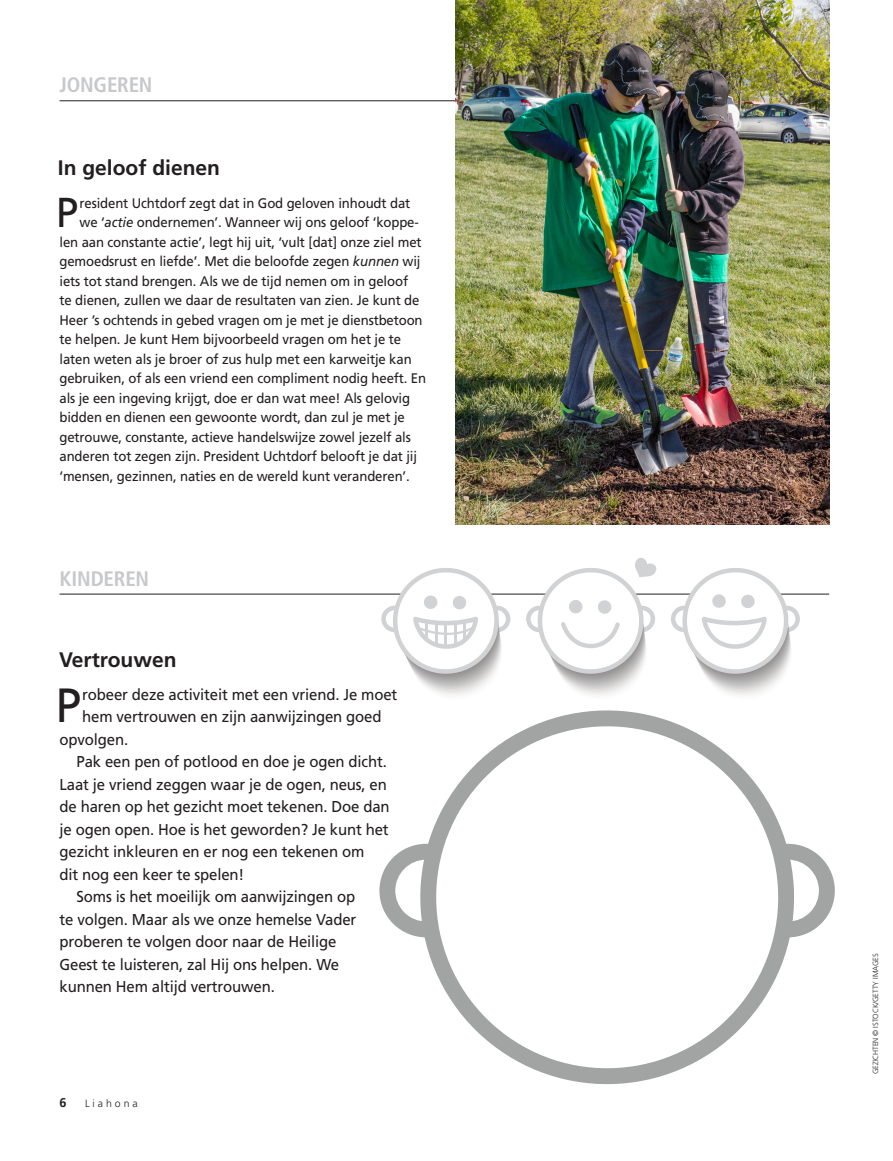
<style>
.page{position:relative;width:893px;height:1161px;background:#fff}
.page>*{position:absolute;margin:0;border:0;box-sizing:border-box;transform-origin:0 0}
.SUBARTchild_para_fir{font:48px "Frutigerlds Lat";color:#231f20;scale:.95 1}
.SUBARTyouth_para_fir{font:41.85px "Frutigerlds Lat";color:#231f20;scale:.95 1}
.SIDE_title_SMALL{font:700 21px "Frutigerlds Lat";color:#231f20}
.section_title_fpm{font:700 condensed 21px "Frutigerlds Lat";letter-spacing:-.01em;color:#c7c8ca}
.SUBARTchild_para{font:15.75px/22.5px "Frutigerlds Lat";letter-spacing:-.01em;color:#231f20;scale:.95 1}
.SUBARTchild_para_fir-2{font:15.75px "Frutigerlds Lat";letter-spacing:-.01em;color:#231f20;scale:.95 1}
.SUBARTyouth_para_fir-2{font:13.8px "Frutigerlds Lat";letter-spacing:-.01em;color:#231f20;scale:.95 1}
.Folio_L{font:700 12.75px "Frutigerlds Lat";color:#231f20}
.Folio_L-2{font:300 10.5px "Frutigerlds Lat";letter-spacing:.28em;color:#231f20}
.FIGimg-CRDT_para{font:300 7.5px "Frutigerlds Lat";letter-spacing:-.01em;color:#231f20}
.s1{font-style:italic}
</style>
<div class="page">
<svg style="left:811px;top:850px;width:24px;height:82px"></svg>
<svg style="left:379px;top:852px;width:20px;height:77px"></svg>
<svg style="left:399px;top:710px;width:398px;height:375px"></svg>
<img style="left:455px;top:0;width:374px;height:524px">
<hr style="left:60px;top:594px;width:769px;height:1px;background:#231f20">
<svg style="left:671px;top:568px;width:129px;height:127px"></svg>
<svg style="left:526px;top:558px;width:132px;height:137px"></svg>
<svg style="left:381px;top:568px;width:129px;height:127px"></svg>
<hr style="left:60px;top:100px;width:395px;height:1px;background:#231f20">
<p class="section_title_fpm" style="left:60px;top:69px;width:95px">JONGEREN</p>
<p class="SIDE_title_SMALL" style="left:58px;top:151px;width:164px">In geloof dienen</p>
<p class="SUBARTyouth_para_fir" style="left:56px;top:181px;width:25px">P</p>
<p class="SUBARTyouth_para_fir-2" style="left:80px;top:192px;width:350px">resident Uchtdorf zegt dat in God geloven inhoudt dat</p>
<p class="SUBARTyouth_para_fir-2" style="left:80px;top:212px;width:359px">we ‘<span class="s1">actie</span> ondernemen’. Wanneer wij ons geloof ‘koppe-</p>
<p class="SUBARTyouth_para_fir-2" style="left:60px;top:231px;width:383px">len aan constante actie’, legt hij uit, ‘vult [dat] onze ziel met</p>
<p class="SUBARTyouth_para_fir-2" style="left:60px;top:251px;width:382px">gemoedsrust en liefde’. Met die beloofde zegen <span class="s1">kunnen</span> wij</p>
<p class="SUBARTyouth_para_fir-2" style="left:60px;top:270px;width:368px">iets tot stand brengen. Als we de tijd nemen om in geloof</p>
<p class="SUBARTyouth_para_fir-2" style="left:60px;top:290px;width:380px">te dienen, zullen we daar de resultaten van zien. Je kunt de</p>
<p class="SUBARTyouth_para_fir-2" style="left:60px;top:309px;width:384px">Heer ’s ochtends in gebed vragen om je met je dienstbetoon</p>
<p class="SUBARTyouth_para_fir-2" style="left:60px;top:329px;width:361px">te helpen. Je kunt Hem bijvoorbeeld vragen om het je te</p>
<p class="SUBARTyouth_para_fir-2" style="left:60px;top:348px;width:372px">laten weten als je broer of zus hulp met een karweitje kan</p>
<p class="SUBARTyouth_para_fir-2" style="left:60px;top:368px;width:387px">gebruiken, of als een vriend een compliment nodig heeft. En</p>
<p class="SUBARTyouth_para_fir-2" style="left:60px;top:387px;width:371px">als je een ingeving krijgt, doe er dan wat mee! Als gelovig</p>
<p class="SUBARTyouth_para_fir-2" style="left:60px;top:407px;width:365px">bidden en dienen een gewoonte wordt, dan zul je met je</p>
<p class="SUBARTyouth_para_fir-2" style="left:60px;top:426px;width:371px">getrouwe, constante, actieve handelswijze zowel jezelf als</p>
<p class="SUBARTyouth_para_fir-2" style="left:60px;top:446px;width:378px">anderen tot zegen zijn. President Uchtdorf belooft je dat jij</p>
<p class="SUBARTyouth_para_fir-2" style="left:60px;top:465px;width:370px">‘mensen, gezinnen, naties en de wereld kunt veranderen’.</p>
<p class="section_title_fpm" style="left:60px;top:562px;width:91px">KINDEREN</p>
<p class="SIDE_title_SMALL" style="left:59px;top:644px;width:119px">Vertrouwen</p>
<p class="SUBARTchild_para_fir" style="left:56px;top:669px;width:28px">P</p>
<p class="SUBARTchild_para_fir-2" style="left:82px;top:682px;width:333px">robeer deze activiteit met een vriend. Je moet</p>
<p class="SUBARTchild_para_fir-2" style="left:82px;top:705px;width:317px">hem vertrouwen en zijn aanwijzingen goed</p>
<p class="SUBARTchild_para_fir-2" style="left:60px;top:727px;width:74px">opvolgen.</p>
<p class="SUBARTchild_para" style="left:60px;top:750px;width:349px;text-indent:17px">Pak een pen of potlood en doe je ogen dicht.<br>Laat je vriend zeggen waar je de ogen, neus, en de haren op het gezicht moet tekenen. Doe dan je ogen open. Hoe is het geworden? Je kunt het gezicht inkleuren en er nog een tekenen om<br>dit nog een keer te spelen!</p>
<p class="SUBARTchild_para" style="left:60px;top:885px;width:314px;text-indent:17px">Soms is het moeilijk om aanwijzingen op te volgen. Maar als we onze hemelse Vader proberen te volgen door naar de Heilige Geest te luisteren, zal Hij ons helpen. We kunnen Hem altijd vertrouwen.</p>
<p class="Folio_L" style="left:60px;top:1092px;width:9px">6</p>
<p class="Folio_L-2" style="left:85px;top:1095px;width:54px">Liahona</p>
<p class="FIGimg-CRDT_para" style="left:870px;top:1074px;width:122px;rotate:-90deg">GEZICHTEN © ISTOCK/GETTY IMAGES</p>
</div>
